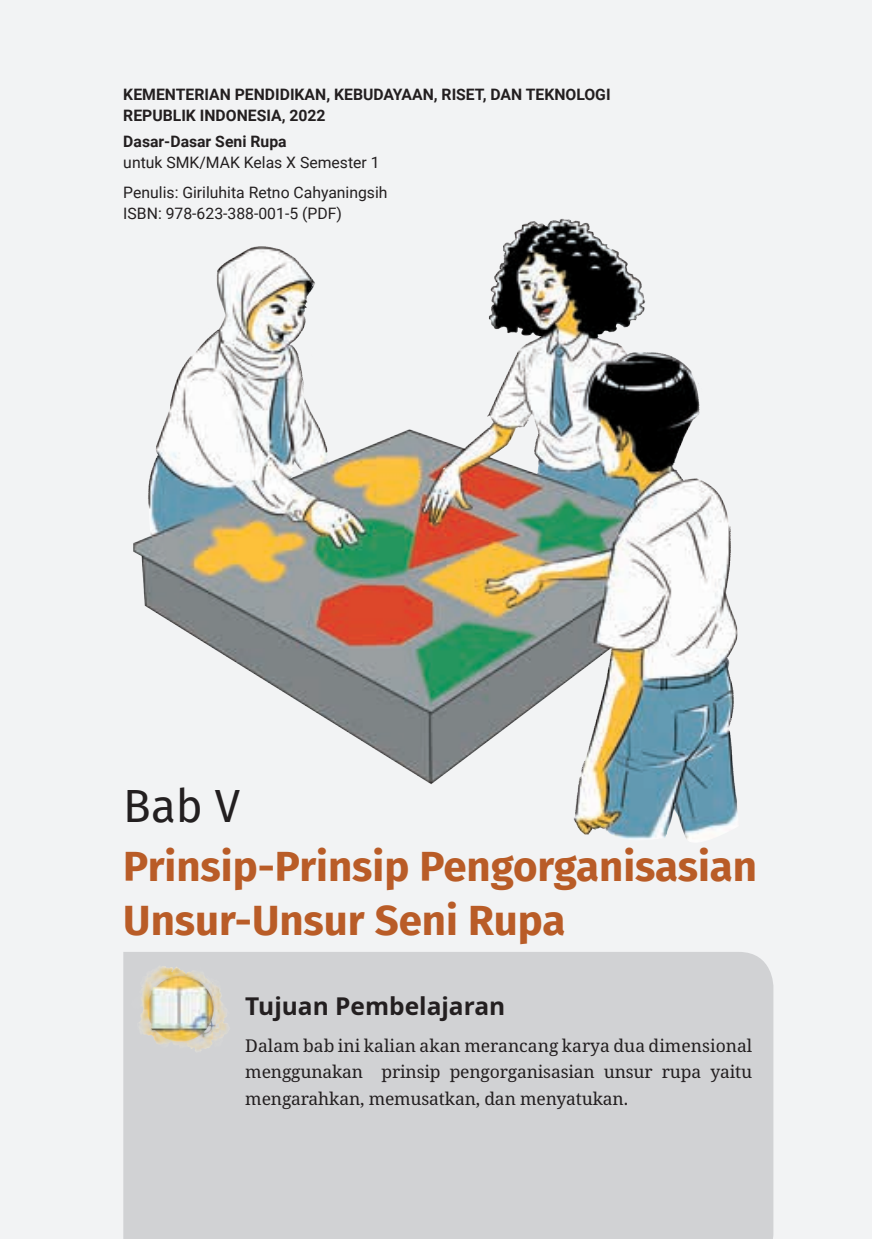
<style>
.page{position:relative;width:872px;height:1239px;background:#f2f3f4}
.page>*{position:absolute;margin:0;border:0;box-sizing:border-box;transform-origin:0 0}
.t1{font:45.5px "Fira Sans";color:#231f20}
.t2{font:700 42px/54.2px "Fira Sans";color:#b95c27}
.t3{font:700 24.5px "Noto Sans";color:#231f20}
.t4{font:17.5px/26.2px "Noto Serif";letter-spacing:-.01em;color:#231f20;text-align:justify}
.t5{font:700 15.75px/21px "Roboto";color:#231f20}
.t6{font:15.75px/30.6px "Roboto";color:#231f20}
</style>
<div class="page">
<div style="left:123px;top:952px;width:650px;height:287px;background:#d1d2d4"></div>
<img style="left:133px;top:218px;width:605px;height:624px">
<img style="left:124px;top:954px;width:110px;height:111px">
<p class="t5" style="left:123px;top:84px;width:489px">KEMENTERIAN PENDIDIKAN, KEBUDAYAAN, RISET, DAN TEKNOLOGI<br>REPUBLIK INDONESIA, 2022</p>
<p class="t5" style="left:123px;top:130px;width:165px">Dasar-Dasar Seni Rupa</p>
<p class="t6" style="left:123px;top:146px;width:266px">untuk SMK/MAK Kelas X Semester 1<br>Penulis: Giriluhita Retno Cahyaningsih</p>
<p class="t6" style="left:123px;top:198px;width:220px">ISBN: 978-623-388-001-5 (PDF)</p>
<h1 class="t1" style="left:123px;top:771px;width:118px">Bab V</h1>
<h2 class="t2" style="left:123px;top:836px;width:635px">Prinsip-Prinsip Pengorganisasian<br>Unsur-Unsur Seni Rupa</h2>
<h3 class="t3" style="left:245px;top:988px;width:261px">Tujuan Pembelajaran</h3>
<p class="t4" style="left:245px;top:1033px;width:508px">Dalam bab ini kalian akan merancang karya dua dimensional menggunakan prinsip pengorganisasian unsur rupa yaitu mengarahkan, memusatkan, dan menyatukan.</p>
</div>
